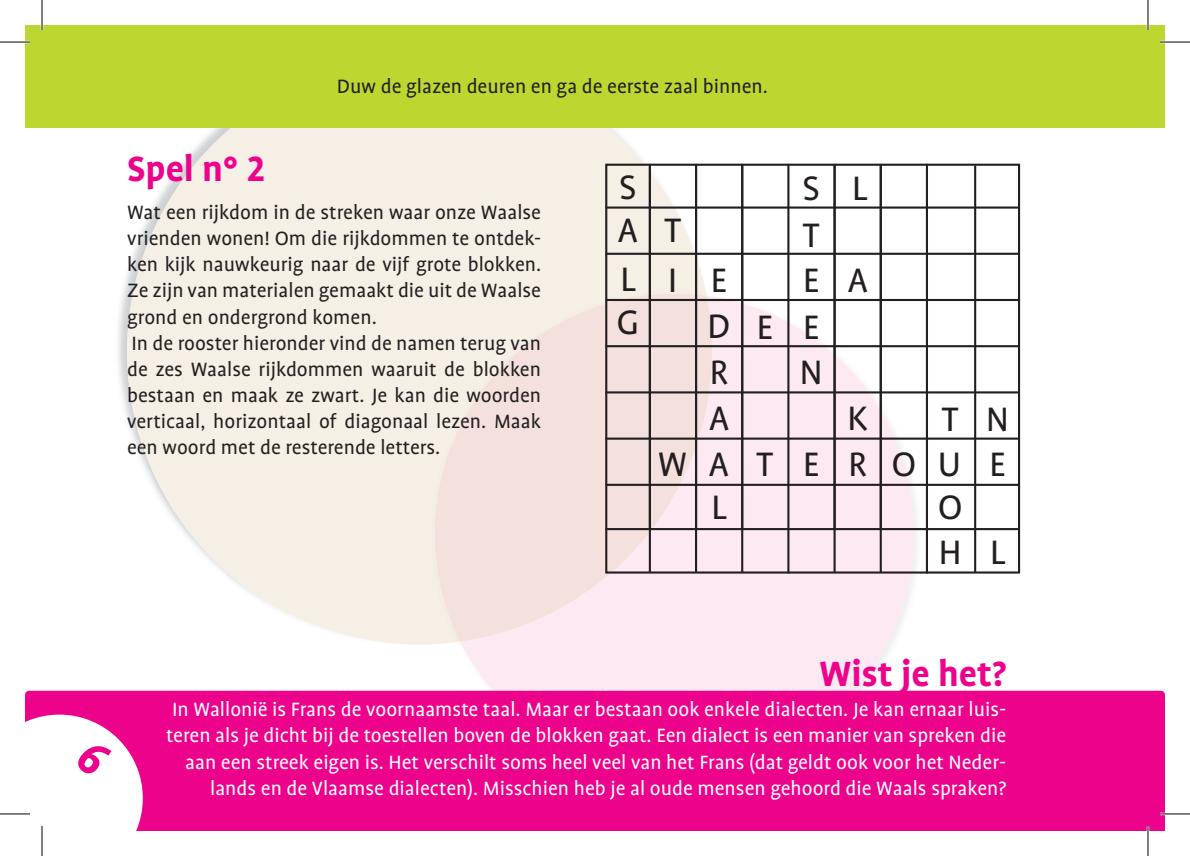
<style>
.page{position:relative;width:1190px;height:856px;background:#fff}
.page>*{position:absolute;margin:0;border:0;box-sizing:border-box;transform-origin:0 0}
.t1{font:700 40px "Profile OT";color:#ed028c}
.t2{font:38.8px/46px "Profile OT";letter-spacing:.73em;color:#231f20}
.t3{font:22px/26px "Profile OT";color:#231f20}
.t4{font:22px/26.4px "Profile OT";color:#fff;text-align:right}
</style>
<div class="page">
<svg style="left:462px;top:296px;width:484px;height:394px;fill:#fce9f1"></svg>
<img style="left:410px;top:644px;width:19px;height:1px">
<svg style="left:88px;top:127px;width:617px;height:517px;fill:#f5efe6"></svg>
<svg style="left:425px;top:293px;width:287px;height:348px;background:#f4e4e1"></svg>
<div style="left:25px;top:690px;width:1140px;height:140px;background:#ed028c"></div>
<div style="left:25px;top:25px;width:1140px;height:102px;background:#bed630"></div>
<div style="left:605px;top:163px;width:415px;height:410px;border:2px solid #231f20"></div>
<hr style="left:649px;top:164px;width:2px;height:364px;background:#231f20">
<hr style="left:695px;top:164px;width:2px;height:364px;background:#231f20">
<hr style="left:741px;top:164px;width:2px;height:364px;background:#231f20">
<hr style="left:787px;top:164px;width:2px;height:409px;background:#231f20">
<hr style="left:833px;top:164px;width:2px;height:364px;background:#231f20">
<hr style="left:879px;top:164px;width:2px;height:364px;background:#231f20">
<hr style="left:926px;top:164px;width:2px;height:409px;background:#231f20">
<hr style="left:649px;top:165px;width:2px;height:406px;background:#231f20">
<hr style="left:695px;top:165px;width:2px;height:406px;background:#231f20">
<hr style="left:741px;top:165px;width:2px;height:406px;background:#231f20">
<hr style="left:833px;top:165px;width:2px;height:406px;background:#231f20">
<hr style="left:879px;top:165px;width:2px;height:406px;background:#231f20">
<hr style="left:974px;top:165px;width:2px;height:406px;background:#231f20">
<hr style="left:605px;top:483px;width:414px;height:2px;background:#231f20">
<hr style="left:605px;top:527px;width:414px;height:3px;background:#231f20">
<hr style="left:605px;top:437px;width:414px;height:2px;background:#231f20">
<hr style="left:605px;top:391px;width:414px;height:2px;background:#231f20">
<hr style="left:605px;top:345px;width:414px;height:2px;background:#231f20">
<hr style="left:605px;top:299px;width:414px;height:2px;background:#231f20">
<hr style="left:605px;top:252px;width:414px;height:3px;background:#231f20">
<hr style="left:605px;top:206px;width:414px;height:2px;background:#231f20">
<hr style="left:0;top:41px;width:30px;height:2px;background:#fff">
<hr style="left:1160px;top:41px;width:30px;height:2px;background:#fff">
<hr style="left:1160px;top:812px;width:30px;height:2px;background:#fff">
<hr style="left:41px;top:0;width:2px;height:30px;background:#fff">
<hr style="left:1146px;top:0;width:3px;height:30px;background:#fff">
<hr style="left:1146px;top:825px;width:3px;height:30px;background:#fff">
<hr style="left:0;top:42px;width:30px;height:1px;background:#000">
<hr style="left:1160px;top:42px;width:30px;height:1px;background:#000">
<hr style="left:0;top:813px;width:30px;height:1px;background:#000">
<hr style="left:1160px;top:813px;width:30px;height:1px;background:#000">
<hr style="left:42px;top:0;width:1px;height:30px;background:#000">
<hr style="left:42px;top:825px;width:1px;height:30px;background:#000">
<hr style="left:1147px;top:0;width:1px;height:30px;background:#000">
<hr style="left:1147px;top:825px;width:1px;height:30px;background:#000">
<svg style="left:25px;top:714px;width:118px;height:116px"></svg>
<p class="t3" style="left:337px;top:74px;width:432px">Duw de glazen deuren en ga de eerste zaal binnen.</p>
<h1 class="t1" style="left:127px;top:146px;width:140px">Spel n° 2</h1>
<p class="t3" style="left:127px;top:200px;width:415px">Wat een rijkdom in de streken waar onze Waalse vrienden wonen! Om die rijkdommen te ontdek&shy;ken kijk nauwkeurig naar de vijf grote blokken.<br>Ze zijn van materialen gemaakt die uit de Waalse grond en ondergrond komen.<br>In de rooster hieronder vind de namen terug van de zes Waalse rijkdommen waaruit de blokken bestaan en maak ze zwart. Je kan die woorden verticaal, horizontaal of diagonaal lezen. Maak een woord met de resterende letters.</p>
<h2 class="t2" style="left:617px;top:167px;width:22px;line-height:42.6px">S<br>A</h2>
<h2 class="t2" style="left:616px;top:258px;width:24px;line-height:43.4px">L<br>G</h2>
<h2 class="t2" style="left:664px;top:206px;width:18px;line-height:49.6px">T<br>I</h2>
<h2 class="t2" style="left:802px;top:166px;width:66px">S L</h2>
<h2 class="t2" style="left:803px;top:213px;width:18px">T</h2>
<h2 class="t2" style="left:707px;top:257px;width:25px;text-align:justify">E D R A</h2>
<h2 class="t2" style="left:803px;top:257px;width:18px;line-height:46.6px">E<br>E</h2>
<h2 class="t2" style="left:756px;top:304px;width:18px">E</h2>
<h2 class="t2" style="left:799px;top:349px;width:25px">N</h2>
<h2 class="t2" style="left:847px;top:257px;width:22px">A</h2>
<h2 class="t2" style="left:847px;top:396px;width:22px">K</h2>
<h2 class="t2" style="left:658px;top:442px;width:73px;line-height:43.4px;text-align:right">W A<br>L</h2>
<h2 class="t2" style="left:756px;top:441px;width:112px">TER</h2>
<h2 class="t2" style="left:941px;top:396px;width:18px">T</h2>
<h2 class="t2" style="left:986px;top:396px;width:25px">N</h2>
<h2 class="t2" style="left:891px;top:441px;width:116px">OUE</h2>
<h2 class="t2" style="left:937px;top:485px;width:69px;line-height:44.4px">O<br>H L</h2>
<h1 class="t1" style="left:819px;top:650px;width:188px">Wist je het?</h1>
<p class="t4" style="left:166px;top:696px;width:841px">In Wallonië is Frans de voornaamste taal. Maar er bestaan ook enkele dialecten. Je kan ernaar luis&shy;teren als je dicht bij de toestellen boven de blokken gaat. Een dialect is een manier van spreken die aan een streek eigen is. Het verschilt soms heel veel van het Frans (dat geldt ook voor het Neder&shy;lands en de Vlaamse dialecten). Misschien heb je al oude mensen gehoord die Waals spraken?</p>
</div>
